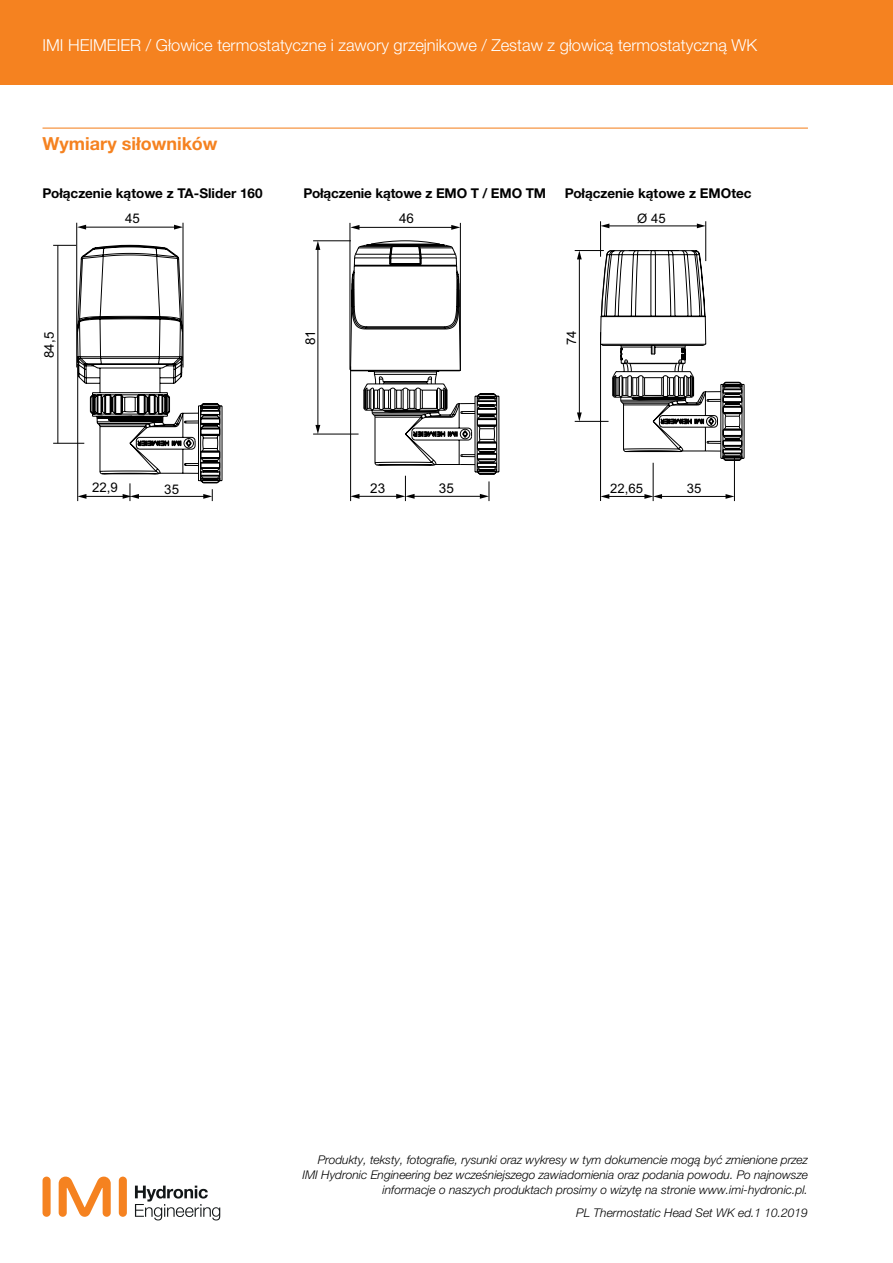
<style>
.page{position:relative;width:893px;height:1263px;background:#fff}
.page>*{position:absolute;margin:0;border:0;box-sizing:border-box;transform-origin:0 0}
.t1{font:700 18px "Helvetica Neue LTW1 G";color:#f58220}
.t2{font:300 16.5px "Helvetica Neue LTW1 G";color:#fff}
.t3{font:700 13.5px "Helvetica Neue LTW1 G";color:#000}
.t4{font:13.5px "Arial";color:#000}
.t5{font:13.2px "Arial";color:#000}
.t6{font:13.05px "Arial";color:#000}
.t7{font:italic 300 12px/15px "Helvetica Neue LTW1 G";color:#000;text-align:right}
</style>
<div class="page">
<div style="left:119px;top:1176px;width:8px;height:41px;background:#f58220;border-radius:4px"></div>
<div style="left:43px;top:1176px;width:8px;height:41px;background:#f58220;border-radius:4px"></div>
<svg style="left:59px;top:1176px;width:52px;height:41px"></svg>
<svg style="left:135px;top:1185px;width:85px;height:35px"></svg>
<div style="left:0;top:0;width:893px;height:85px;background:#f58220"></div>
<hr style="left:43px;top:128px;width:765px;height:1px;background:#f58220">
<svg style="left:53px;top:244px;width:169px;height:257px"></svg>
<hr style="left:77px;top:364px;width:1px;height:137px;background:#000">
<hr style="left:76px;top:223px;width:1px;height:144px;background:#000">
<hr style="left:183px;top:223px;width:1px;height:144px;background:#000">
<hr style="left:84px;top:227px;width:92px;height:1px;background:#000">
<svg style="left:77px;top:225px;width:9px;height:5px"></svg>
<svg style="left:174px;top:225px;width:9px;height:5px"></svg>
<hr style="left:358px;top:227px;width:95px;height:1px;background:#000">
<svg style="left:350px;top:225px;width:9px;height:5px"></svg>
<svg style="left:451px;top:225px;width:9px;height:5px"></svg>
<svg style="left:313px;top:240px;width:186px;height:261px"></svg>
<svg style="left:351px;top:240px;width:147px;height:235px"></svg>
<hr style="left:358px;top:496px;width:40px;height:1px;background:#000">
<svg style="left:351px;top:494px;width:8px;height:5px"></svg>
<svg style="left:396px;top:494px;width:19px;height:5px"></svg>
<hr style="left:350px;top:366px;width:1px;height:135px;background:#000">
<svg style="left:574px;top:221px;width:170px;height:280px"></svg>
<svg style="left:600px;top:243px;width:143px;height:218px"></svg>
<h2 class="t2" style="left:43px;top:35px;width:716px">IMI HEIMEIER / Głowice termostatyczne i zawory grzejnikowe / Zestaw z głowicą termostatyczną WK</h2>
<h1 class="t1" style="left:43px;top:132px;width:176px">Wymiary siłowników</h1>
<p class="t3" style="left:43px;top:184px;width:222px">Połączenie kątowe z TA-Slider 160</p>
<p class="t3" style="left:304px;top:184px;width:244px">Połączenie kątowe z EMO T / EMO TM</p>
<p class="t3" style="left:565px;top:184px;width:188px">Połączenie kątowe z EMOtec</p>
<p class="t5" style="left:40px;top:358px;width:27px;rotate:-90deg">84,5</p>
<p class="t5" style="left:125px;top:210px;width:16px">45</p>
<p class="t5" style="left:92px;top:479px;width:27px">22,9</p>
<p class="t5" style="left:164px;top:480px;width:16px">35</p>
<p class="t4" style="left:399px;top:209px;width:16px">46</p>
<p class="t4" style="left:301px;top:345px;width:16px;rotate:-90deg">81</p>
<p class="t6" style="left:562px;top:345px;width:16px;rotate:-90deg">74</p>
<p class="t6" style="left:637px;top:210px;width:30px">Ø 45</p>
<p class="t4" style="left:370px;top:479px;width:16px">23</p>
<p class="t4" style="left:439px;top:479px;width:16px">35</p>
<p class="t6" style="left:610px;top:480px;width:34px">22,65</p>
<p class="t6" style="left:687px;top:480px;width:16px">35</p>
<p class="t7" style="left:302px;top:1152px;width:507px">Produkty, teksty, fotografie, rysunki oraz wykresy w tym dokumencie mogą być zmienione przez<br>IMI Hydronic Engineering bez wcześniejszego zawiadomienia oraz podania powodu. Po najnowsze informacje o naszych produktach prosimy o wizytę na stronie www.imi-hydronic.pl.</p>
<p class="t7" style="left:576px;top:1205px;width:233px">PL Thermostatic Head Set WK ed.1 10.2019</p>
</div>
